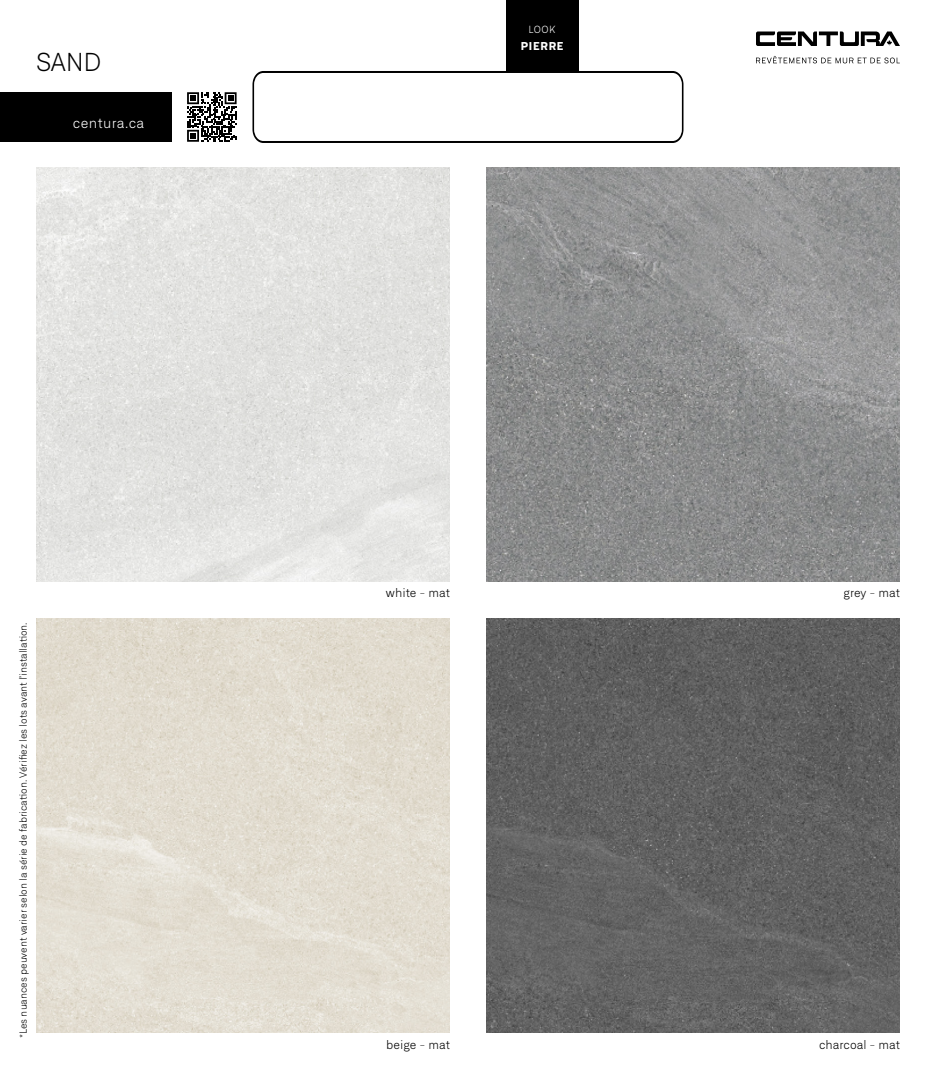
<style>
.page{position:relative;width:936px;height:1080px;background:#fff}
.page>*{position:absolute;margin:0;border:0;box-sizing:border-box;transform-origin:0 0}
.t1{font:300 25px "Neufile Grotesk";color:#000}
.t2{font:300 14px "Neufile Grotesk";letter-spacing:.03em;color:#fff}
.t3{font:300 12px "Neufile Grotesk";letter-spacing:.005em;color:#000}
.t4{font:800 11px "Neufile Grotesk";letter-spacing:.07em;color:#fff}
.t5{font:300 10px "Neufile Grotesk";color:#000}
.t6{font:300 10px "Neufile Grotesk";color:#fff}
</style>
<div class="page">
<svg style="left:187px;top:92px;width:50px;height:50px"></svg>
<svg style="left:756px;top:56px;width:144px;height:7px"></svg>
<svg style="left:756px;top:32px;width:144px;height:14px"></svg>
<div style="left:0;top:92px;width:171px;height:50px;background:#000"></div>
<div style="left:506px;top:0;width:72px;height:71px;background:#000"></div>
<img style="left:36px;top:167px;width:414px;height:414px">
<img style="left:36px;top:619px;width:414px;height:414px">
<img style="left:486px;top:167px;width:414px;height:414px">
<img style="left:486px;top:619px;width:414px;height:414px">
<svg style="left:252px;top:71px;width:432px;height:72px"></svg>
<h1 class="t1" style="left:36px;top:46px;width:67px">SAND</h1>
<h2 class="t2" style="left:73px;top:114px;width:73px">centura.ca</h2>
<p class="t5" style="left:17px;top:1038px;width:418px;rotate:-90deg">*Les nuances peuvent varier selon la série de fabrication. Vérifiez les lots avant l’installation.</p>
<p class="t6" style="left:529px;top:23px;width:29px">LOOK</p>
<p class="t4" style="left:521px;top:38px;width:44px">PIERRE</p>
<p class="t3" style="left:385px;top:586px;width:66px">white - mat</p>
<p class="t3" style="left:843px;top:586px;width:58px">grey - mat</p>
<p class="t3" style="left:386px;top:1038px;width:65px">beige - mat</p>
<p class="t3" style="left:819px;top:1038px;width:82px">charcoal - mat</p>
</div>
